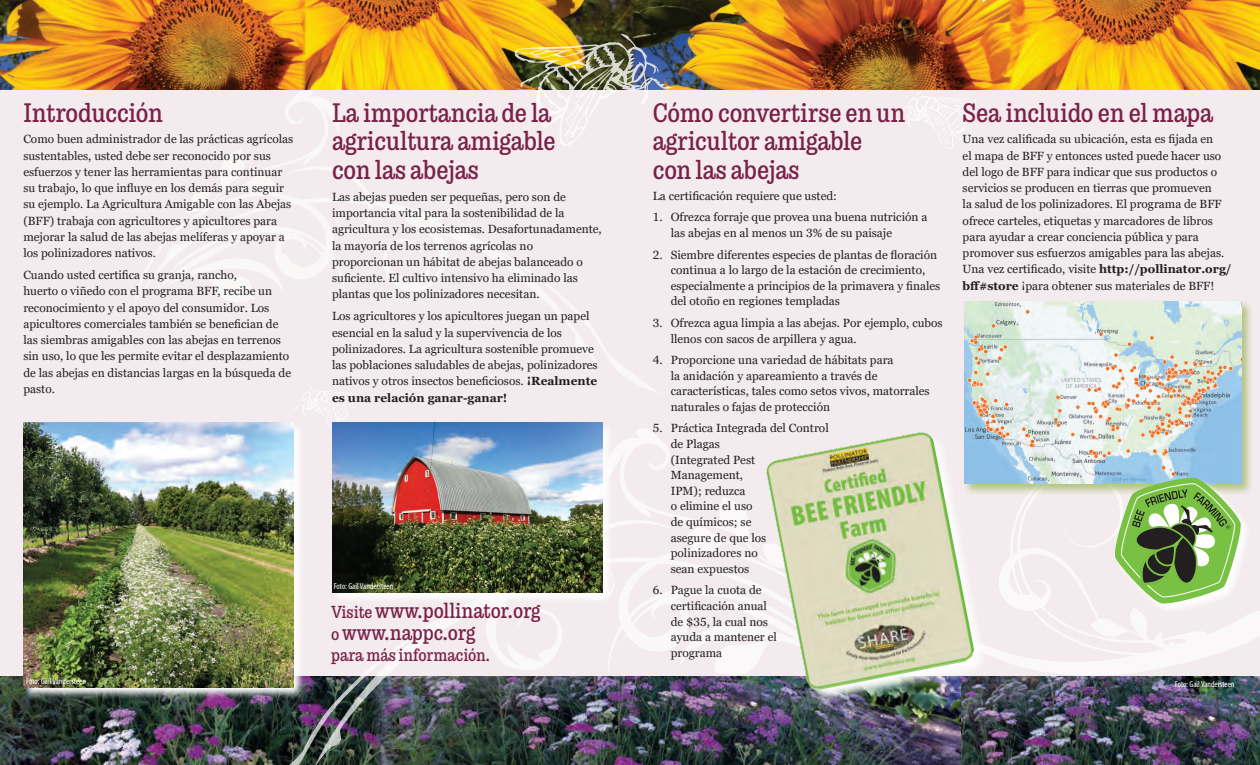
<style>
.page{position:relative;width:1260px;height:765px;background:#fff}
.page>*{position:absolute;margin:0;border:0;box-sizing:border-box;transform-origin:0 0}
.Bibloni_head{font:25px/28.8px "Trevor";letter-spacing:-.005em;color:#792147}
.Bibloni_small_head{font:20px "Trevor";color:#792147}
.Bibloni_small_head-2{font:16.25px "Trevor";letter-spacing:-.005em;color:#792147}
.Excelsior_body{font:11.88px/16.2px "Georgia Pro";color:#231f20}
.Excelsior_body_inden{font:11.88px/15.6px "Georgia Pro";color:#231f20}
.t1{font:condensed 8.75px "Myriad Pro";color:#fff}
.s1{font-weight:700}
.s2{font-size:16.25px}
</style>
<div class="page">
<div style="left:0;top:0;width:1260px;height:738px;background:#f3ebed"></div>
<svg style="left:381px;top:202px;width:69px;height:85px"></svg>
<svg style="left:399px;top:210px;width:260px;height:183px"></svg>
<svg style="left:135px;top:90px;width:246px;height:212px"></svg>
<img style="left:960px;top:680px;width:300px;height:85px">
<img style="left:541px;top:691px;width:419px;height:74px">
<svg style="left:897px;top:92px;width:79px;height:57px"></svg>
<svg style="left:294px;top:387px;width:63px;height:39px"></svg>
<svg style="left:989px;top:611px;width:271px;height:69px"></svg>
<svg style="left:1004px;top:652px;width:205px;height:10px;fill:#faf6f7"></svg>
<img style="left:0;top:0;width:301px;height:90px">
<div style="left:963px;top:300px;width:291px;height:196px;background:#8baa3e;opacity:.6"></div>
<img style="left:964px;top:301px;width:277px;height:182px">
<svg style="left:1114px;top:477px;width:139px;height:139px"></svg>
<svg style="left:999px;top:478px;width:242px;height:174px"></svg>
<img style="left:0;top:676px;width:241px;height:89px">
<img style="left:541px;top:609px;width:224px;height:82px">
<img style="left:241px;top:605px;width:300px;height:160px">
<svg style="left:561px;top:428px;width:204px;height:252px"></svg>
<svg style="left:331px;top:422px;width:284px;height:183px"></svg>
<img style="left:332px;top:423px;width:270px;height:169px">
<img style="left:765px;top:431px;width:224px;height:274px">
<img style="left:765px;top:432px;width:211px;height:260px">
<img style="left:22px;top:422px;width:284px;height:278px">
<img style="left:23px;top:423px;width:270px;height:265px">
<img style="left:301px;top:0;width:329px;height:90px">
<img style="left:1014px;top:0;width:246px;height:90px">
<img style="left:630px;top:0;width:384px;height:90px">
<img style="left:515px;top:34px;width:158px;height:112px">
<p class="Bibloni_head" style="left:23px;top:97px;width:141px">Introducción</p>
<p class="Excelsior_body" style="left:23px;top:132px;width:271px">Como buen administrador de las prácticas agrícolas sustentables, usted debe ser reconocido por sus esfuerzos y tener las herramientas para continuar su trabajo, lo que influye en los demás para seguir su ejemplo. La Agricultura Amigable con las Abejas (BFF) trabaja con agricultores y apicultores para mejorar la salud de las abejas melíferas y apoyar a los polinizadores nativos.</p>
<p class="Excelsior_body" style="left:23px;top:267px;width:269px">Cuando usted certifica su granja, rancho,<br>huerto o viñedo con el programa BFF, recibe un reconocimiento y el apoyo del consumidor. Los apicultores comerciales también se benefician de las siembras amigables con las abejas en terrenos sin uso, lo que les permite evitar el desplazamiento de las abejas en distancias largas en la búsqueda de pasto.</p>
<p class="Bibloni_head" style="left:332px;top:97px;width:225px">La importancia de la agricultura amigable con las abejas</p>
<p class="Excelsior_body" style="left:332px;top:189px;width:271px">Las abejas pueden ser pequeñas, pero son de importancia vital para la sostenibilidad de la agricultura y los ecosistemas. Desafortunadamente, la mayoría de los terrenos agrícolas no proporcionan un hábitat de abejas balanceado o suficiente. El cultivo intensivo ha eliminado las plantas que los polinizadores necesitan.</p>
<p class="Excelsior_body" style="left:332px;top:309px;width:267px">Los agricultores y los apicultores juegan un papel esencial en la salud y la supervivencia de los polinizadores. La agricultura sostenible promueve las poblaciones saludables de abejas, polinizadores nativos y otros insectos beneficiosos. <span class="s1">¡Realmente es una relación ganar-ganar!</span></p>
<p class="t1" style="left:26px;top:676px;width:61px">Foto: Gail Vandersteen</p>
<p class="t1" style="left:334px;top:581px;width:61px">Foto: Gail Vandersteen</p>
<p class="Bibloni_small_head" style="left:331px;top:597px;width:211px"><span class="s2">Visite</span> www.pollinator.org</p>
<p class="Bibloni_small_head" style="left:331px;top:618px;width:146px"><span class="s2">o</span> www.nappc.org</p>
<p class="Bibloni_small_head-2" style="left:331px;top:643px;width:160px">para más información.</p>
<p class="Bibloni_head" style="left:653px;top:97px;width:254px">Cómo convertirse en un</p>
<p class="Bibloni_head" style="left:653px;top:126px;width:211px">agricultor amigable con las abejas</p>
<p class="Excelsior_body_inden" style="left:653px;top:189px;width:186px">La certificación requiere que usted:</p>
<p class="Excelsior_body_inden" style="left:671px;top:210px;width:258px;text-indent:-18px">1. Ofrezca forraje que provea una buena nutrición a las abejas en al menos un 3% de su paisaje</p>
<p class="Excelsior_body_inden" style="left:671px;top:247px;width:271px;text-indent:-18px">2. Siembre diferentes especies de plantas de floración continua a lo largo de la estación de crecimiento, especialmente a principios de la primavera y finales del otoño en regiones templadas</p>
<p class="Excelsior_body_inden" style="left:671px;top:315px;width:274px;text-indent:-18px">3. Ofrezca agua limpia a las abejas. Por ejemplo, cubos llenos con sacos de arpillera y agua.</p>
<p class="Excelsior_body_inden" style="left:671px;top:353px;width:260px;text-indent:-18px">4. Proporcione una variedad de hábitats para<br>la anidación y apareamiento a través de características, tales como setos vivos, matorrales naturales o fajas de protección</p>
<p class="Excelsior_body_inden" style="left:671px;top:421px;width:159px;text-indent:-18px">5. Práctica Integrada del Control de Plagas<br>(Integrated Pest<br>Management,<br>IPM); reduzca<br>o elimine el uso<br>de químicos; se<br>asegure de que los polinizadores no<br>sean expuestos</p>
<p class="Excelsior_body_inden" style="left:671px;top:583px;width:108px;text-indent:-18px">6. Pague la cuota de certificación anual de $35, la cual nos ayuda a mantener el programa</p>
<p class="Bibloni_head" style="left:963px;top:97px;width:252px">Sea incluido en el mapa</p>
<p class="Excelsior_body" style="left:963px;top:132px;width:270px">Una vez calificada su ubicación, esta es fijada en<br>el mapa de BFF y entonces usted puede hacer uso del logo de BFF para indicar que sus productos o servicios se producen en tierras que promueven<br>la salud de los polinizadores. El programa de BFF ofrece carteles, etiquetas y marcadores de libros para ayudar a crear conciencia pública y para promover sus esfuerzos amigables para las abejas.<br>Una vez certificado, visite <span class="s1">http://pollinator.org/ bff#store</span> ¡para obtener sus materiales de BFF!</p>
<p class="t1" style="left:1175px;top:679px;width:61px">Foto: Gail Vandersteen</p>
</div>
